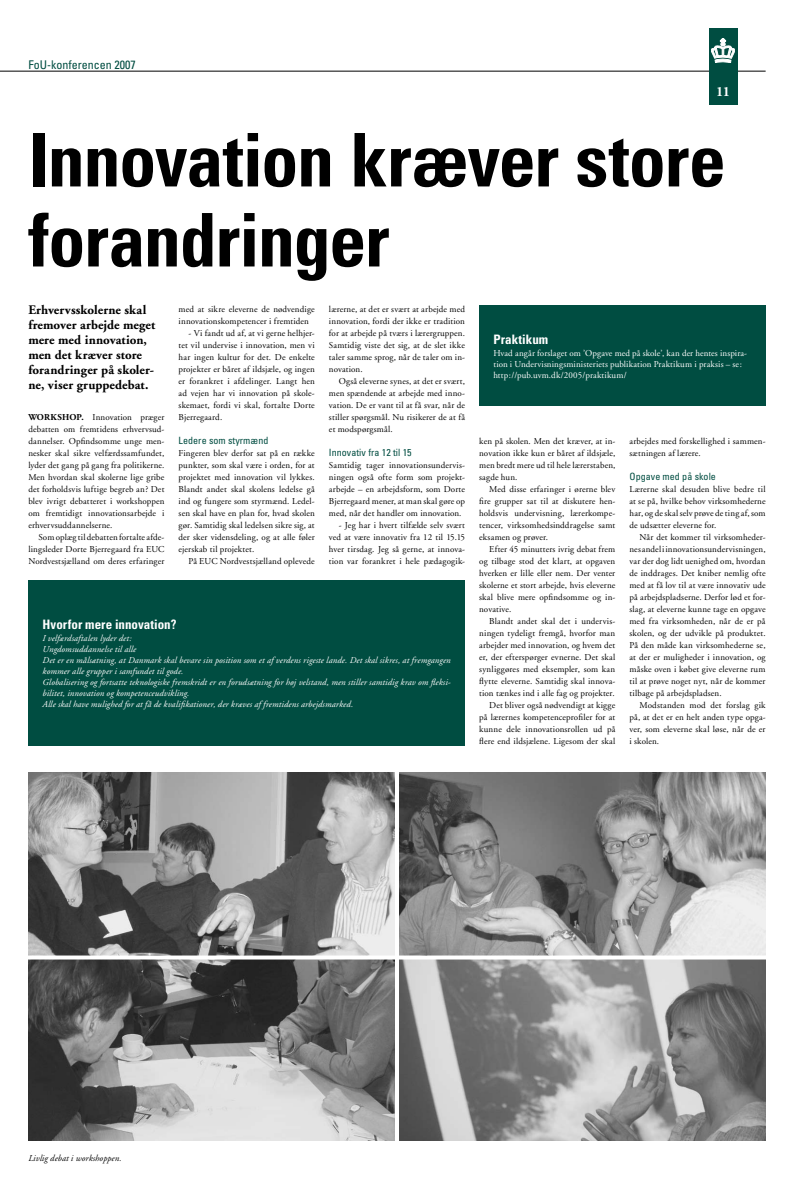
<style>
.page{position:relative;width:794px;height:1191px;background:#fff}
.page>*{position:absolute;margin:0;border:0;box-sizing:border-box;transform-origin:0 0}
.t1{font:700 condensed 74px/80px "Univers";letter-spacing:-.015em;color:#000}
.t2{font:700 14px "Adobe Garamond";color:#fff}
.t3{font:700 13px/15px "Adobe Garamond";letter-spacing:.005em;color:#000}
.t4{font:700 condensed 13px "Univers";color:#fff}
.t5{font:condensed 12px "Univers";color:#004d41}
.t6{font:condensed 10px "Univers";letter-spacing:.005em;color:#004d41}
.t7{font:9px/12px "Adobe Garamond";letter-spacing:.015em;color:#000;text-align:justify}
.t8{font:italic 9px/11px "Adobe Garamond";letter-spacing:.01em;color:#fff}
.t9{font:9px/11px "Adobe Garamond";letter-spacing:.015em;color:#fff}
.t10{font:italic 9px "Adobe Garamond";letter-spacing:.01em;color:#000}
.s1{font-weight:700}
</style>
<div class="page">
<hr style="left:0;top:71px;width:765px;height:1px;background:#000">
<div style="left:709px;top:28px;width:28px;height:77px;background:#004d41"></div>
<svg style="left:711px;top:38px;width:24px;height:25px"></svg>
<div style="left:28px;top:580px;width:437px;height:165px;background:#004d41"></div>
<div style="left:479px;top:305px;width:286px;height:101px;background:#004d41"></div>
<img style="left:28px;top:772px;width:737px;height:368px">
<svg style="left:28px;top:955px;width:737px;height:4px"></svg>
<hr style="left:395px;top:763px;width:4px;height:387px;background:#fff">
<h3 class="t5" style="left:28px;top:57px;width:109px">FoU-konferencen 2007</h3>
<h2 class="t2" style="left:716px;top:80px;width:15px">11</h2>
<h2 class="t2" style="left:716px;top:84px;width:15px">11</h2>
<h1 class="t1" style="left:28px;top:120px;width:699px">Innovation kræver store forandringer</h1>
<h3 class="t3" style="left:28px;top:303px;width:129px">Erhvervsskolerne skal fremover arbejde meget mere med innovation, men det kræver store forandringer på skoler&shy;ne, viser gruppedebat.</h3>
<p class="t7" style="left:28px;top:411px;width:138px"><span class="s1">WORKSHOP.</span> Innovation præger debatten om fremtidens erhvervsud&shy;dannelser. Opfindsomme unge men&shy;nesker skal sikre velfærdssamfundet, lyder det gang på gang fra politikerne.<br>Men hvordan skal skolerne lige gribe det forholdsvis luftige begreb an? Det blev ivrigt debatteret i workshoppen om fremtidigt innovationsarbejde i erhvervsuddannelserne.</p>
<p class="t7" style="left:28px;top:531px;width:138px;text-indent:10px">Som oplæg til debatten fortalte afde&shy;lingsleder Dorte Bjerregaard fra EUC Nordvestsjælland om deres erfaringer</p>
<p class="t7" style="left:179px;top:303px;width:138px">med at sikre eleverne de nødvendige innovationskompetencer i fremtiden</p>
<p class="t7" style="left:179px;top:327px;width:138px;text-indent:10px">- Vi fandt ud af, at vi gerne helhjer&shy;tet vil undervise i innovation, men vi har ingen kultur for det. De enkelte projekter er båret af ildsjæle, og ingen er forankret i afdelinger. Langt hen ad vejen har vi innovation på skole&shy;skemaet, fordi vi skal, fortalte Dorte Bjerregaard.</p>
<p class="t6" style="left:179px;top:434px;width:91px">Ledere som styrmænd</p>
<p class="t7" style="left:179px;top:447px;width:138px">Fingeren blev derfor sat på en række punkter, som skal være i orden, for at projektet med innovation vil lykkes.<br>Blandt andet skal skolens ledelse gå ind og fungere som styrmænd. Ledel&shy;sen skal have en plan for, hvad skolen gør. Samtidig skal ledelsen sikre sig, at der sker vidensdeling, og at alle føler ejerskab til projektet.</p>
<p class="t7" style="left:189px;top:555px;width:128px">På EUC Nordvestsjælland oplevede</p>
<p class="t7" style="left:329px;top:303px;width:138px">lærerne, at det er svært at arbejde med innovation, fordi der ikke er tradition for at arbejde på tværs i lærergruppen.<br>Samtidig viste det sig, at de slet ikke taler samme sprog, når de taler om in&shy;novation.</p>
<p class="t7" style="left:329px;top:375px;width:138px;text-indent:10px">Også eleverne synes, at det er svært, men spændende at arbejde med inno&shy;vation. De er vant til at få svar, når de stiller spørgsmål. Nu risikerer de at få et modspørgsmål.</p>
<p class="t6" style="left:329px;top:446px;width:84px">Innovativ fra 12 til 15</p>
<p class="t7" style="left:329px;top:459px;width:138px">Samtidig tager innovationsundervis&shy;ningen også ofte form som projekt&shy;arbejde – en arbejdsform, som Dorte Bjerregaard mener, at man skal gøre op med, når det handler om innovation.</p>
<p class="t7" style="left:329px;top:519px;width:138px;text-indent:10px">- Jeg har i hvert tilfælde selv svært ved at være innovativ fra 12 til 15.15 hver tirsdag. Jeg så gerne, at innova&shy;tion var forankret i hele pædagogik-</p>
<h3 class="t4" style="left:43px;top:616px;width:136px">Hvorfor mere innovation?</h3>
<p class="t8" style="left:43px;top:633px;width:410px">I velfærdsaftalen lyder det:<br>Ungdomsuddannelse til alle<br>Det er en målsætning, at Danmark skal bevare sin position som et af verdens rigeste lande. Det skal sikres, at fremgangen kommer alle grupper i samfundet til gode.<br>Globalisering og fortsatte teknologiske fremskridt er en forudsætning for høj velstand, men stiller samtidig krav om fleksi&shy;bilitet, innovation og kompetenceudvikling.<br>Alle skal have mulighed for at få de kvalifikationer, der kræves af fremtidens arbejdsmarked.</p>
<h3 class="t4" style="left:493px;top:331px;width:56px">Praktikum</h3>
<p class="t9" style="left:493px;top:348px;width:255px">Hvad angår forslaget om ’Opgave med på skole’, kan der hentes inspira&shy;tion i Undervisningsministeriets publikation Praktikum i praksis – se: http://pub.uvm.dk/2005/praktikum/</p>
<p class="t7" style="left:479px;top:435px;width:138px">ken på skolen. Men det kræver, at in&shy;novation ikke kun er båret af ildsjæle, men bredt mere ud til hele lærerstaben, sagde hun.</p>
<p class="t7" style="left:479px;top:483px;width:138px;text-indent:10px">Med disse erfaringer i ørerne blev fire grupper sat til at diskutere hen&shy;holdsvis undervisning, lærerkompe&shy;tencer, virksomhedsinddragelse samt eksamen og prøver.</p>
<p class="t7" style="left:479px;top:543px;width:138px;text-indent:10px">Efter 45 minutters ivrig debat frem og tilbage stod det klart, at opgaven hverken er lille eller nem. Der venter skolerne et stort arbejde, hvis eleverne skal blive mere opfindsomme og in&shy;novative.</p>
<p class="t7" style="left:479px;top:615px;width:138px;text-align:right">Blandt andet skal det i undervis&shy;ningen tydeligt fremgå, hvorfor man arbejder med innovation, og hvem det er, der efterspørger evnerne. Det skal synliggøres med eksempler, som kan flytte eleverne. Samtidig skal innova&shy;tion tænkes ind i alle fag og projekter.<br>Det bliver også nødvendigt at kigge på lærernes kompetenceprofiler for at kunne dele innovationsrollen ud på flere end ildsjælene. Ligesom der skal</p>
<p class="t7" style="left:629px;top:435px;width:138px">arbejdes med forskellighed i sammen&shy;sætningen af lærere.</p>
<p class="t6" style="left:629px;top:470px;width:88px">Opgave med på skole</p>
<p class="t7" style="left:629px;top:483px;width:138px">Lærerne skal desuden blive bedre til at se på, hvilke behov virksomhederne har, og de skal selv prøve de ting af, som de udsætter eleverne for.</p>
<p class="t7" style="left:629px;top:531px;width:138px;text-indent:10px">Når det kommer til virksomheder&shy;nes andel i innovationsundervisningen, var der dog lidt uenighed om, hvordan de inddrages. Det kniber nemlig ofte med at få lov til at være innovativ ude på arbejdspladserne. Derfor lød et for&shy;slag, at eleverne kunne tage en opgave med fra virksomheden, når de er på skolen, og der udvikle på produktet.<br>På den måde kan virksomhederne se, at der er muligheder i innovation, og måske oven i købet give eleverne rum til at prøve noget nyt, når de kommer tilbage på arbejdspladsen.</p>
<p class="t7" style="left:629px;top:699px;width:138px;text-indent:10px">Modstanden mod det forslag gik på, at det er en helt anden type opga&shy;ver, som eleverne skal løse, når de er i skolen.</p>
<p class="t10" style="left:28px;top:1152px;width:95px">Livlig debat i workshoppen.</p>
</div>
